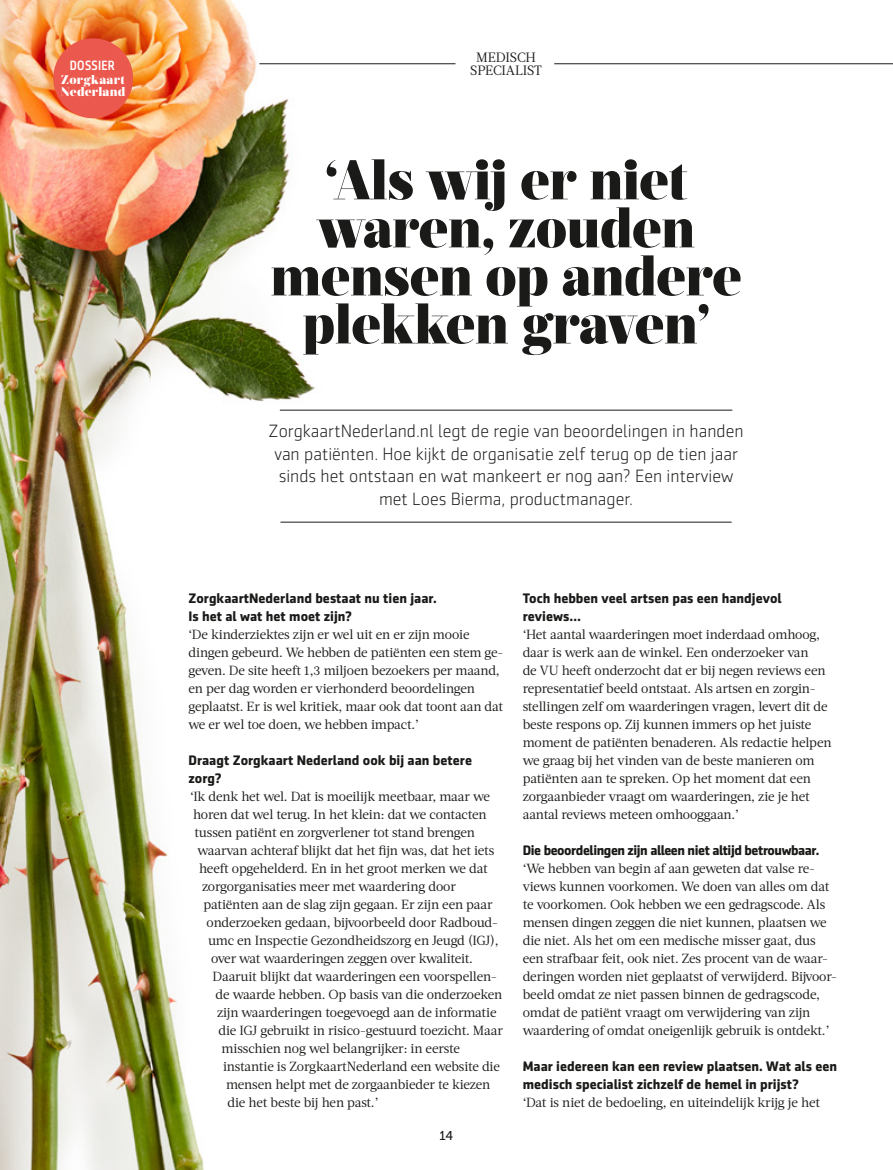
<style>
.page{position:relative;width:893px;height:1170px;background:#fff}
.page>*{position:absolute;margin:0;border:0;box-sizing:border-box;transform-origin:0 0}
.t1{font:900 55.5px/48px "Prumo Display";letter-spacing:-.01em;color:#1a1a18;text-align:center}
.t2{font:300 18px/22.5px "Sentico Sans DT";color:#1a1a18;text-align:center}
.t3{font:700 13.95px/18px "Sentico Sans DT";color:#1a1a18}
.t4{font:700 13.95px "Sentico Sans DT";letter-spacing:-.03em;color:#1a1a18}
.t5{font:500 13.65px "Sentico Sans DT Cond";letter-spacing:.02em;color:#fff}
.t6{font:13.5px/13.5px "Acta";letter-spacing:-.01em;color:#1a1a18;text-align:center}
.t7{font:13.2px/18px "Acta";letter-spacing:-.015em;color:#1a1a18}
.t8{font:12.75px "Museo Sans 500";color:#1a1a18}
.t9{font:900 12.6px/12.3px "Prumo Display";letter-spacing:.025em;color:#fff}
</style>
<div class="page">
<img style="left:0;top:0;width:487px;height:1169px">
<hr style="left:259px;top:63px;width:196px;height:1px;background:#1a1a18">
<hr style="left:280px;top:410px;width:452px;height:1px;background:#1a1a18">
<hr style="left:280px;top:522px;width:452px;height:1px;background:#1a1a18">
<hr style="left:554px;top:63px;width:339px;height:1px;background:#1a1a18">
<div style="left:53px;top:38px;width:80px;height:80px;background:#eb584e;border-radius:50%"></div>
<p class="t5" style="left:70px;top:58px;width:47px">DOSSIER</p>
<p class="t9" style="left:61px;top:74px;width:66px">Zorgkaart<br>Nederland</p>
<p class="t6" style="left:470px;top:51px;width:73px">MEDISCH<br>SPECIALIST</p>
<h1 class="t1" style="left:270px;top:159px;width:473px">‘Als wij er niet waren, zouden mensen op andere plekken graven’</h1>
<h2 class="t2" style="left:269px;top:420px;width:476px">ZorgkaartNederland.nl legt de regie van beoordelingen in handen van patiënten. Hoe kijkt de organisatie zelf terug op de tien jaar sinds het ontstaan en wat mankeert er nog aan? Een interview met Loes Bierma, productmanager.</h2>
<p class="t3" style="left:189px;top:589px;width:250px">ZorgkaartNederland bestaat nu tien jaar.<br>Is het al wat het moet zijn?</p>
<p class="t7" style="left:189px;top:625px;width:316px">‘De kinderziektes zijn er wel uit en er zijn mooie dingen gebeurd. We hebben de patiënten een stem ge&shy;geven. De site heeft 1,3 miljoen bezoekers per maand, en per dag worden er vierhonderd beoordelingen geplaatst. Er is wel kritiek, maar ook dat toont aan dat we er wel toe doen, we hebben impact.’</p>
<p class="t3" style="left:189px;top:751px;width:285px">Draagt Zorgkaart Nederland ook bij aan betere zorg?</p>
<p class="t7" style="left:190px;top:787px;width:301px">‘Ik denk het wel. Dat is moeilijk meetbaar, maar we</p>
<p class="t7" style="left:193px;top:805px;width:295px">horen dat wel terug. In het klein: dat we contacten</p>
<p class="t7" style="left:195px;top:823px;width:282px">tussen patiënt en zorgverlener tot stand brengen</p>
<p class="t7" style="left:198px;top:841px;width:298px">waarvan achteraf blijkt dat het fijn was, dat het iets</p>
<p class="t7" style="left:199px;top:859px;width:290px">heeft opgehelderd. En in het groot merken we dat</p>
<p class="t7" style="left:202px;top:877px;width:255px">zorgorganisaties meer met waardering door</p>
<p class="t7" style="left:204px;top:895px;width:291px">patiënten aan de slag zijn gegaan. Er zijn een paar</p>
<p class="t7" style="left:207px;top:913px;width:293px">onderzoeken gedaan, bijvoorbeeld door Radboud-</p>
<p class="t7" style="left:208px;top:931px;width:292px">umc en Inspectie Gezondheidszorg en Jeugd (IGJ),</p>
<p class="t7" style="left:211px;top:949px;width:263px">over wat waarderingen zeggen over kwaliteit.</p>
<p class="t7" style="left:213px;top:967px;width:286px">Daaruit blijkt dat waarderingen een voorspellen-</p>
<p class="t7" style="left:216px;top:985px;width:288px">de waarde hebben. Op basis van die onderzoeken</p>
<p class="t7" style="left:217px;top:1003px;width:281px">zijn waarderingen toegevoegd aan de informatie</p>
<p class="t7" style="left:219px;top:1021px;width:286px">die IGJ gebruikt in risico-gestuurd toezicht. Maar</p>
<p class="t7" style="left:222px;top:1039px;width:240px">misschien nog wel belangrijker: in eerste</p>
<p class="t7" style="left:223px;top:1057px;width:278px">instantie is ZorgkaartNederland een website die</p>
<p class="t7" style="left:226px;top:1075px;width:266px">mensen helpt met de zorgaanbieder te kiezen</p>
<p class="t7" style="left:228px;top:1093px;width:153px">die het beste bij hen past.’</p>
<p class="t8" style="left:440px;top:1128px;width:15px">14</p>
<p class="t3" style="left:523px;top:589px;width:261px">Toch hebben veel artsen pas een handjevol reviews…</p>
<p class="t7" style="left:523px;top:625px;width:310px">‘Het aantal waarderingen moet inderdaad omhoog, daar is werk aan de winkel. Een onderzoeker van<br>de VU heeft onderzocht dat er bij negen reviews een representatief beeld ontstaat. Als artsen en zorgin&shy;stellingen zelf om waarderingen vragen, levert dit de beste respons op. Zij kunnen immers op het juiste moment de patiënten benaderen. Als redactie helpen we graag bij het vinden van de beste manieren om patiënten aan te spreken. Op het moment dat een zorgaanbieder vraagt om waarderingen, zie je het aantal reviews meteen omhooggaan.’</p>
<p class="t4" style="left:523px;top:842px;width:298px">Die beoordelingen zijn alleen niet altijd betrouwbaar.</p>
<p class="t7" style="left:523px;top:859px;width:316px">‘We hebben van begin af aan geweten dat valse re&shy;views kunnen voorkomen. We doen van alles om dat te voorkomen. Ook hebben we een gedragscode. Als mensen dingen zeggen die niet kunnen, plaatsen we die niet. Als het om een medische misser gaat, dus een strafbaar feit, ook niet. Zes procent van de waar&shy;deringen worden niet geplaatst of verwijderd. Bijvoor&shy;beeld omdat ze niet passen binnen de gedragscode, omdat de patiënt vraagt om verwijdering van zijn waardering of omdat oneigenlijk gebruik is ontdekt.’</p>
<p class="t3" style="left:523px;top:1057px;width:316px">Maar iedereen kan een review plaatsen. Wat als een medisch specialist zichzelf de hemel in prijst?</p>
<p class="t7" style="left:523px;top:1093px;width:299px">‘Dat is niet de bedoeling, en uiteindelijk krijg je het</p>
</div>
